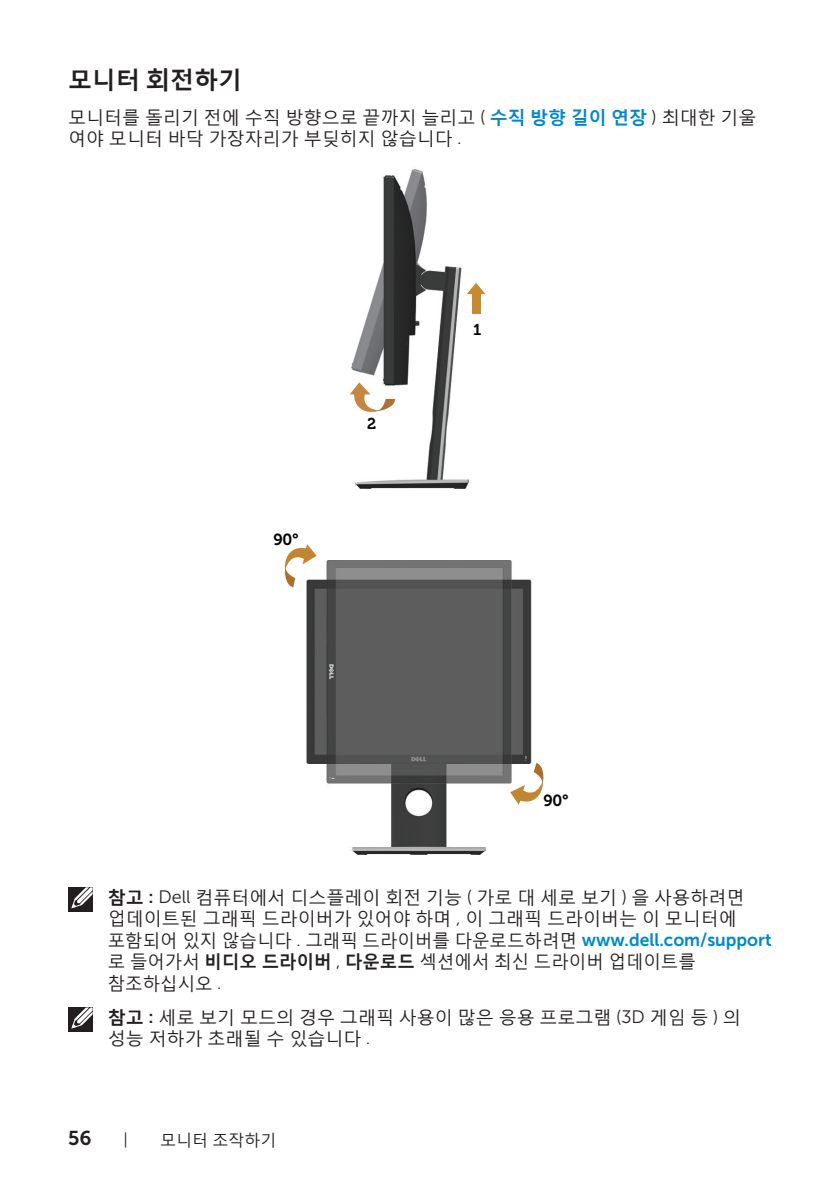
<style>
.page{position:relative;width:840px;height:1191px;background:#fff}
.page>*{position:absolute;margin:0;border:0;box-sizing:border-box;transform-origin:0 0}
.t1{font:700 24px "Malgun Gothic";color:#231f20}
.t2{font:20px "Museo Sans For Dell 700";color:#231f20}
.t3{font:18px/21.6px "Malgun Gothic";color:#231f20}
.t4{font:16px "Malgun Gothic";color:#231f20}
.t5{font:16px "Museo For Dell 700";color:#040503}
.t6{font:16px "Museo Sans For Dell 300";color:#231f20}
.t7{font:15.6px "Museo For Dell 700";color:#030303}
.s1{font-family:"Museo Sans For Dell 300"}
.s2{font-weight:700;color:#0087cb}
.s3{font-weight:700}
.s4{font-family:"Museo Sans For Dell 700"}
.s5{font-family:"Museo Sans For Dell 700";color:#0087cb}
</style>
<div class="page">
<img style="left:351px;top:168px;width:121px;height:321px">
<svg style="left:350px;top:382px;width:45px;height:34px"></svg>
<svg style="left:466px;top:283px;width:19px;height:11px"></svg>
<div style="left:472px;top:292px;width:8px;height:21px;background:#c88930"></div>
<img style="left:306px;top:560px;width:225px;height:294px">
<svg style="left:284px;top:544px;width:32px;height:43px"></svg>
<svg style="left:510px;top:763px;width:34px;height:41px"></svg>
<div style="left:68px;top:887px;width:24px;height:24px;background:#231f20"></div>
<svg style="left:71px;top:887px;width:22px;height:22px"></svg>
<div style="left:68px;top:1007px;width:24px;height:25px;background:#231f20"></div>
<svg style="left:71px;top:1007px;width:22px;height:22px"></svg>
<h1 class="t1" style="left:68px;top:64px;width:175px">모니터 회전하기</h1>
<p class="t3" style="left:68px;top:106px;width:689px">모니터를 돌리기 전에 수직 방향으로 끝까지 늘리고 <span class="s1">(</span> <span class="s2">수직 방향 길이 연장</span> <span class="s1">)</span> 최대한 기울 여야 모니터 바닥 가장자리가 부딪히지 않습니다 <span class="s1">.</span></p>
<p class="t5" style="left:273px;top:531px;width:27px">90°</p>
<p class="t7" style="left:367px;top:414px;width:11px">2</p>
<p class="t7" style="left:473px;top:321px;width:10px">1</p>
<p class="t5" style="left:543px;top:791px;width:27px">90°</p>
<p class="t3" style="left:108px;top:885px;width:665px"><span class="s3">참고</span> <span class="s4">:</span> <span class="s1">Dell</span> 컴퓨터에서 디스플레이 회전 기능 <span class="s1">(</span> 가로 대 세로 보기 <span class="s1">)</span> 을 사용하려면 업데이트된 그래픽 드라이버가 있어야 하며 <span class="s1">,</span> 이 그래픽 드라이버는 이 모니터에 포함되어 있지 않습니다 <span class="s1">.</span> 그래픽 드라이버를 다운로드하려면 <span class="s5">www.dell.com/support </span>로 들어가서 <span class="s3">비디오 드라이버</span> <span class="s1">,</span> <span class="s3">다운로드</span> 섹션에서 최신 드라이버 업데이트를 참조하십시오 <span class="s1">.</span></p>
<p class="t3" style="left:108px;top:1005px;width:634px"><span class="s3">참고</span> <span class="s4">:</span> 세로 보기 모드의 경우 그래픽 사용이 많은 응용 프로그램 <span class="s1">(3D</span> 게임 등 <span class="s1">)</span> 의 성능 저하가 초래될 수 있습니다 <span class="s1">.</span></p>
<p class="t2" style="left:68px;top:1126px;width:25px">56</p>
<p class="t6" style="left:123px;top:1130px;width:6px">|</p>
<p class="t4" style="left:160px;top:1129px;width:118px">모니터 조작하기</p>
</div>
